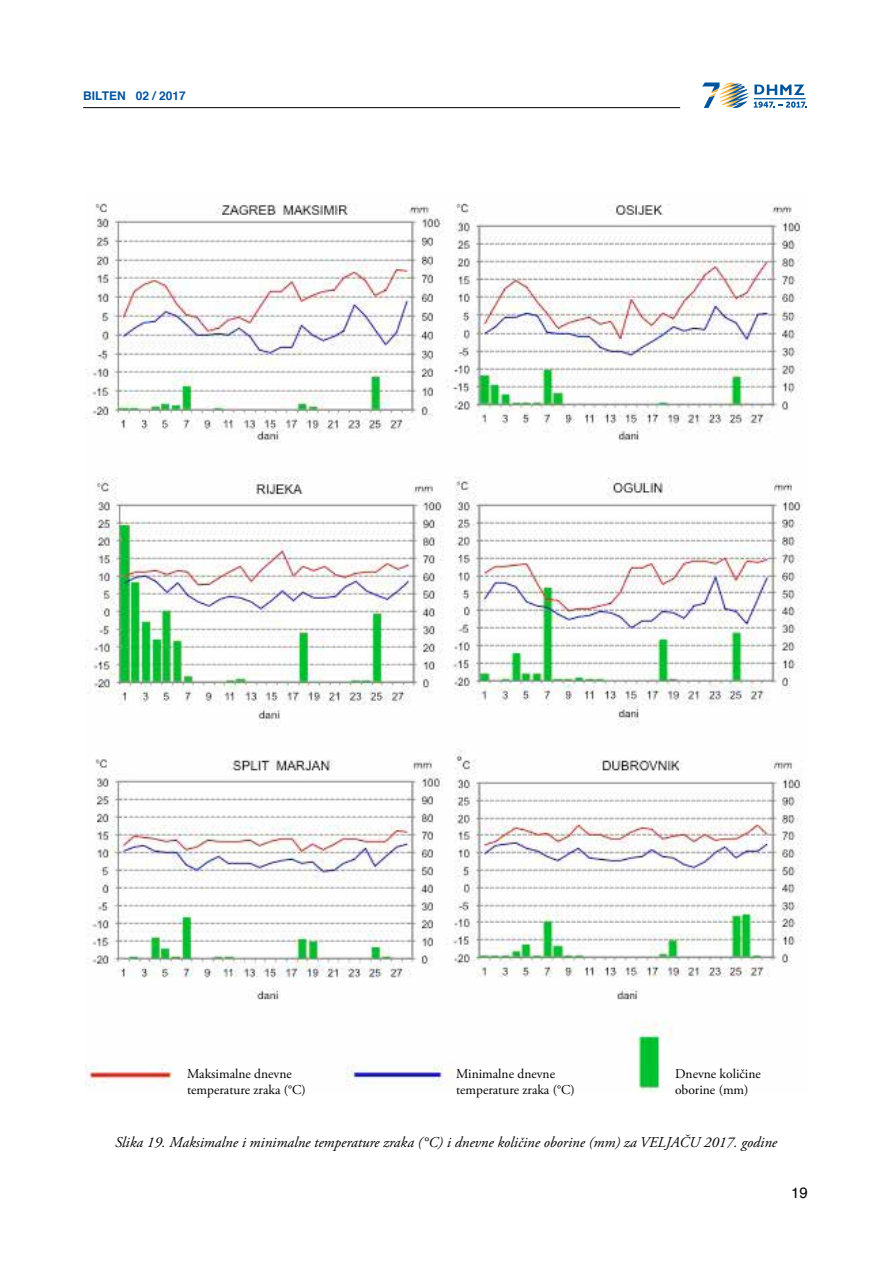
<style>
.page{position:relative;width:893px;height:1263px;background:#fff}
.page>*{position:absolute;margin:0;border:0;box-sizing:border-box;transform-origin:0 0}
.t1{font:italic 15px "Adobe Garamond Pro";color:#000}
.t2{font:15px "Helvetica";color:#000}
.t3{font:13.5px/16.2px "Adobe Garamond Pro";color:#000}
.t4{font:700 12px "Helvetica";color:#00539d}
</style>
<div class="page">
<svg style="left:702px;top:82px;width:105px;height:26px"></svg>
<hr style="left:83px;top:107px;width:597px;height:1px;background:#000">
<img style="left:85px;top:203px;width:718px;height:889px">
<p class="t4" style="left:83px;top:86px;width:104px">BILTEN 02 / 2017</p>
<p class="t3" style="left:187px;top:1066px;width:120px">Maksimalne dnevne temperature zraka (°C)</p>
<p class="t3" style="left:456px;top:1066px;width:120px">Minimalne dnevne temperature zraka (°C)</p>
<p class="t3" style="left:675px;top:1066px;width:87px">Dnevne količine oborine (mm)</p>
<p class="t1" style="left:115px;top:1133px;width:663px">Slika 19. Maksimalne i minimalne temperature zraka (°C) i dnevne količine oborine (mm) za VELJAČU 2017. godine</p>
<p class="t2" style="left:791px;top:1181px;width:18px">19</p>
</div>
